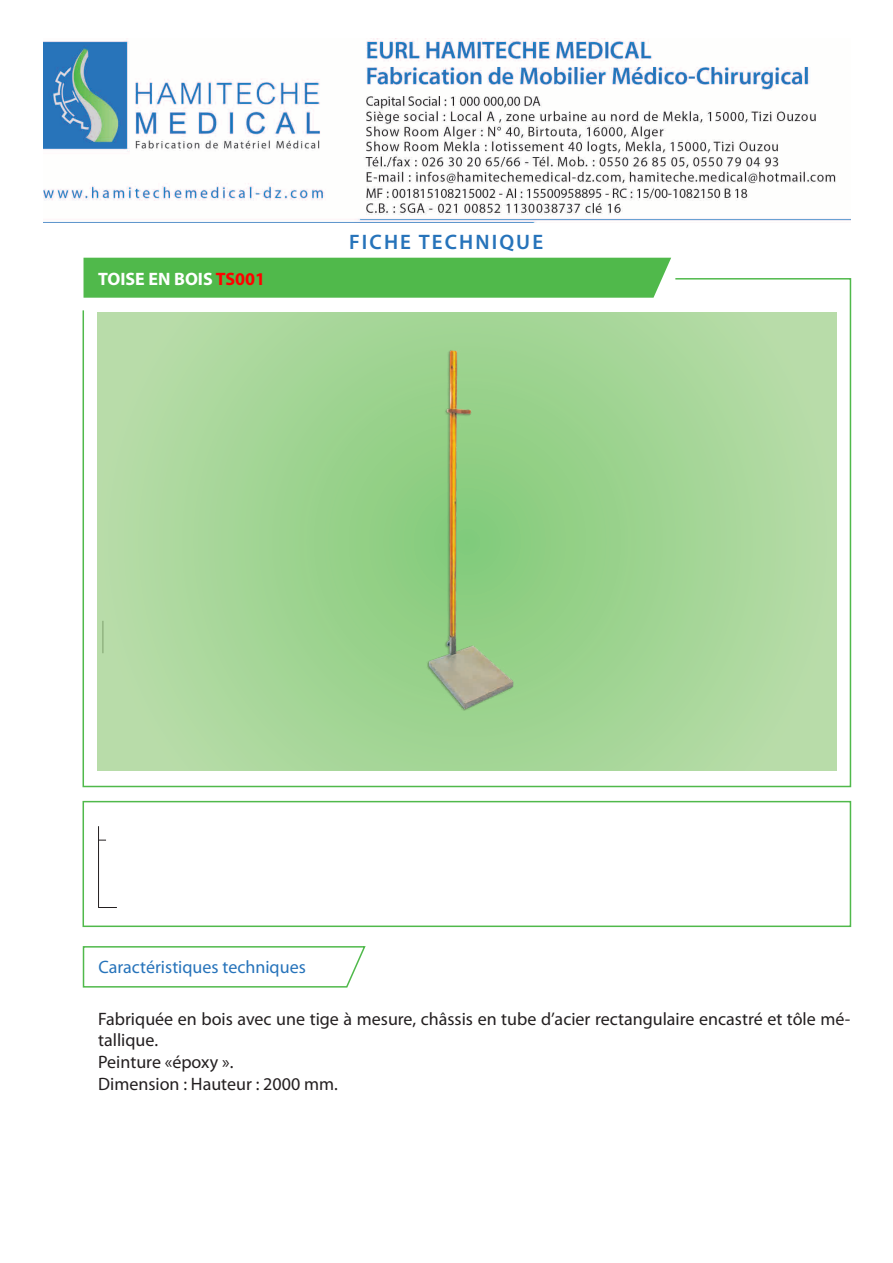
<style>
.page{position:relative;width:893px;height:1263px;background:#fff}
.page>*{position:absolute;margin:0;border:0;box-sizing:border-box;transform-origin:0 0}
.t1{font:600 21px "Myriad Pro";letter-spacing:.1em;color:#2673ba}
.t2{font:18px/21.6px "Myriad Pro";color:#231f20}
.t3{font:18px "Myriad Pro";color:#2673ba}
.t4{font:700 18px "Myriad Pro";color:#fff}
.s1{color:#f00}
</style>
<div class="page">
<img style="left:44px;top:39px;width:806px;height:183px">
<div style="left:83px;top:257px;width:588px;height:20px;background:#50b94b"></div>
<svg style="left:82px;top:946px;width:284px;height:42px"></svg>
<svg style="left:82px;top:277px;width:770px;height:511px"></svg>
<div style="left:83px;top:801px;width:768px;height:126px;border:2px solid #50b94b"></div>
<svg style="left:97px;top:312px;width:739px;height:458px;background:#a6d698"></svg>
<img style="left:418px;top:346px;width:100px;height:370px">
<svg style="left:99px;top:907px;width:18px;height:1px"></svg>
<hr style="left:98px;top:826px;width:1px;height:82px;background:#231f20">
<p class="t4" style="left:98px;top:267px;width:168px">TOISE EN BOIS <span class="s1">TS001</span></p>
<p class="t1" style="left:349px;top:229px;width:196px">FICHE TECHNIQUE</p>
<p class="t3" style="left:98px;top:956px;width:209px">Caractéristiques techniques</p>
<p class="t2" style="left:98px;top:1007px;width:754px">Fabriquée en bois avec une tige à mesure, châssis en tube d’acier rectangulaire encastré et tôle mé&shy;tallique.<br>Peinture «époxy ».<br>Dimension : Hauteur : 2000 mm.</p>
</div>
